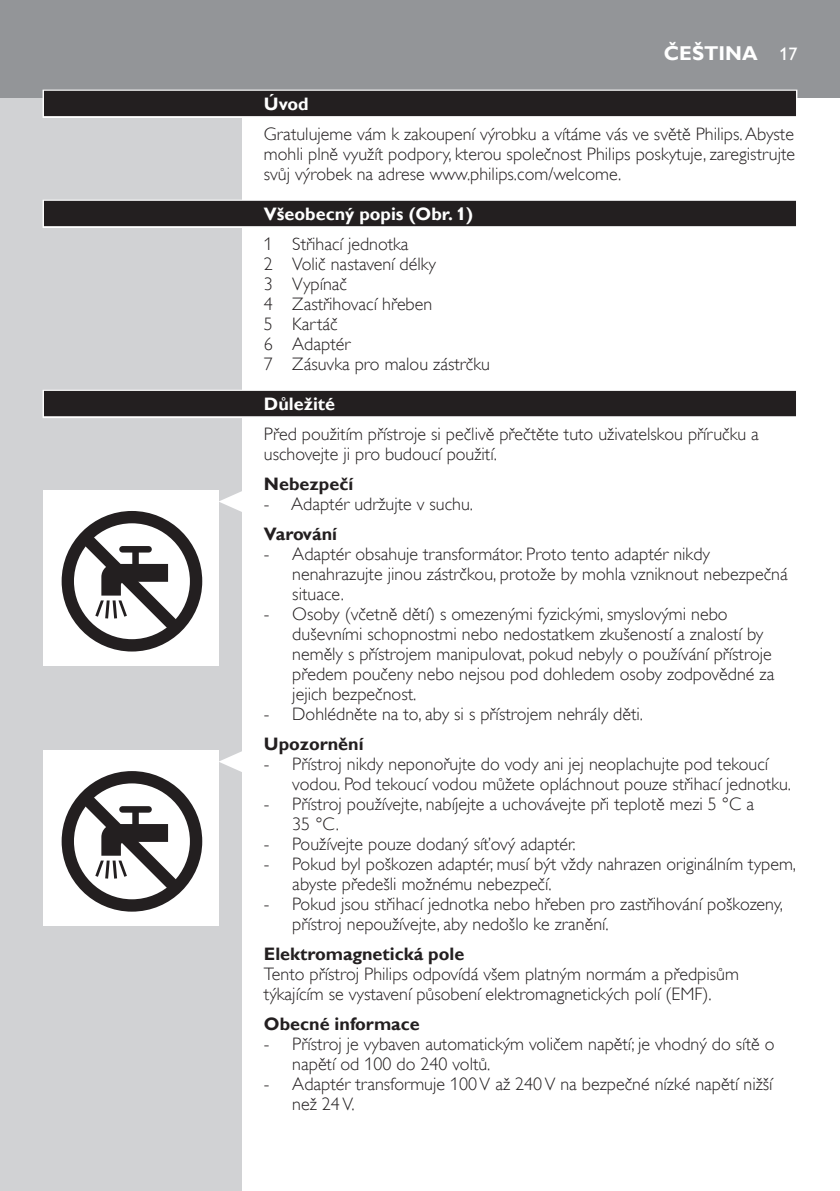
<style>
.page{position:relative;width:840px;height:1191px;background:#fff}
.page>*{position:absolute;margin:0;border:0;box-sizing:border-box;transform-origin:0 0}
.t1{font:700 20px "Gill Sans Alt One WGL";color:#fff}
.t2{font:18px/20px "Gill Sans Alt One WGL Light";color:#231f20}
.t3{font:700 18px "Gill Sans Alt One WGL";color:#231f20}
.t4{font:700 18px "Gill Sans Alt One WGL";color:#fff}
.s1{font-weight:400;font-size:18px}
</style>
<div class="page">
<div style="left:0;top:95px;width:241px;height:1096px;background:#d1d2d4"></div>
<div style="left:0;top:0;width:839px;height:98px;background:#939598"></div>
<div style="left:43px;top:90px;width:754px;height:28px;background:#e4e3e3"></div>
<div style="left:44px;top:91px;width:751px;height:25px;background:#231f20"></div>
<div style="left:43px;top:200px;width:754px;height:28px;background:#d9d9d9"></div>
<div style="left:44px;top:201px;width:751px;height:25px;background:#231f20"></div>
<div style="left:43px;top:390px;width:754px;height:28px;background:#c7c6c7"></div>
<div style="left:44px;top:391px;width:751px;height:25px;background:#231f20"></div>
<svg style="left:218px;top:490px;width:24px;height:23px"></svg>
<div style="left:43px;top:490px;width:175px;height:176px;background:#fff"></div>
<svg style="left:62px;top:511px;width:140px;height:140px"></svg>
<svg style="left:218px;top:750px;width:24px;height:23px"></svg>
<div style="left:43px;top:750px;width:175px;height:176px;background:#fff"></div>
<svg style="left:62px;top:771px;width:140px;height:140px"></svg>
<p class="t1" style="left:663px;top:40px;width:135px">Čeština <span class="s1">17</span></p>
<p class="t4" style="left:264px;top:92px;width:46px">Úvod</p>
<p class="t2" style="left:264px;top:124px;width:532px;text-align:justify">Gratulujeme vám k zakoupení výrobku a vítáme vás ve světě Philips. Abyste mohli plně využít podpory, kterou společnost Philips poskytuje, zaregistrujte svůj výrobek na adrese www.philips.com/welcome.</p>
<p class="t4" style="left:264px;top:202px;width:210px">Všeobecný popis (Obr. 1)</p>
<p class="t2" style="left:264px;top:234px;width:227px">1 Střihací jednotka<br>2 Volič nastavení délky<br>3 Vypínač<br>4 Zastřihovací hřeben<br>5 Kartáč<br>6 Adaptér<br>7 Zásuvka pro malou zástrčku</p>
<p class="t4" style="left:264px;top:392px;width:73px">Důležité</p>
<p class="t2" style="left:264px;top:424px;width:496px">Před použitím přístroje si pečlivě přečtěte tuto uživatelskou příručku a uschovejte ji pro budoucí použití.</p>
<p class="t3" style="left:264px;top:472px;width:91px">Nebezpečí</p>
<p class="t2" style="left:264px;top:494px;width:210px">- Adaptér udržujte v suchu.</p>
<p class="t3" style="left:264px;top:522px;width:75px">Varování</p>
<p class="t2" style="left:292px;top:544px;width:496px;text-indent:-28px">- Adaptér obsahuje transformátor. Proto tento adaptér nikdy nenahrazujte jinou zástrčkou, protože by mohla vzniknout nebezpečná situace.</p>
<p class="t2" style="left:292px;top:604px;width:483px;text-indent:-28px">- Osoby (včetně dětí) s omezenými fyzickými, smyslovými nebo duševními schopnostmi nebo nedostatkem zkušeností a znalostí by neměly s přístrojem manipulovat, pokud nebyly o používání přístroje předem poučeny nebo nejsou pod dohledem osoby zodpovědné za jejich bezpečnost.</p>
<p class="t2" style="left:264px;top:704px;width:380px">- Dohlédněte na to, aby si s přístrojem nehrály děti.</p>
<p class="t3" style="left:264px;top:732px;width:101px">Upozornění</p>
<p class="t2" style="left:292px;top:754px;width:500px;text-indent:-28px">- Přístroj nikdy neponořujte do vody ani jej neoplachujte pod tekoucí vodou. Pod tekoucí vodou můžete opláchnout pouze střihací jednotku.</p>
<p class="t2" style="left:292px;top:794px;width:463px;text-indent:-28px">- Přístroj používejte, nabíjejte a uchovávejte při teplotě mezi 5 °C a<br>35 °C.</p>
<p class="t2" style="left:264px;top:834px;width:313px">- Používejte pouze dodaný síťový adaptér.</p>
<p class="t2" style="left:292px;top:854px;width:505px;text-indent:-28px">- Pokud byl poškozen adaptér, musí být vždy nahrazen originálním typem, abyste předešli možnému nebezpečí.</p>
<p class="t2" style="left:292px;top:894px;width:492px;text-indent:-28px">- Pokud jsou střihací jednotka nebo hřeben pro zastřihování poškozeny, přístroj nepoužívejte, aby nedošlo ke zranění.</p>
<p class="t3" style="left:264px;top:942px;width:202px">Elektromagnetická pole</p>
<p class="t2" style="left:264px;top:964px;width:476px">Tento přístroj Philips odpovídá všem platným normám a předpisům týkajícím se vystavení působení elektromagnetických polí (EMF).</p>
<p class="t3" style="left:264px;top:1012px;width:157px">Obecné informace</p>
<p class="t2" style="left:292px;top:1034px;width:483px;text-indent:-28px">- Přístroj je vybaven automatickým voličem napětí; je vhodný do sítě o napětí od 100 do 240 voltů.</p>
<p class="t2" style="left:292px;top:1074px;width:481px;text-indent:-28px">- Adaptér transformuje 100V až 240V na bezpečné nízké napětí nižší než 24V.</p>
</div>
